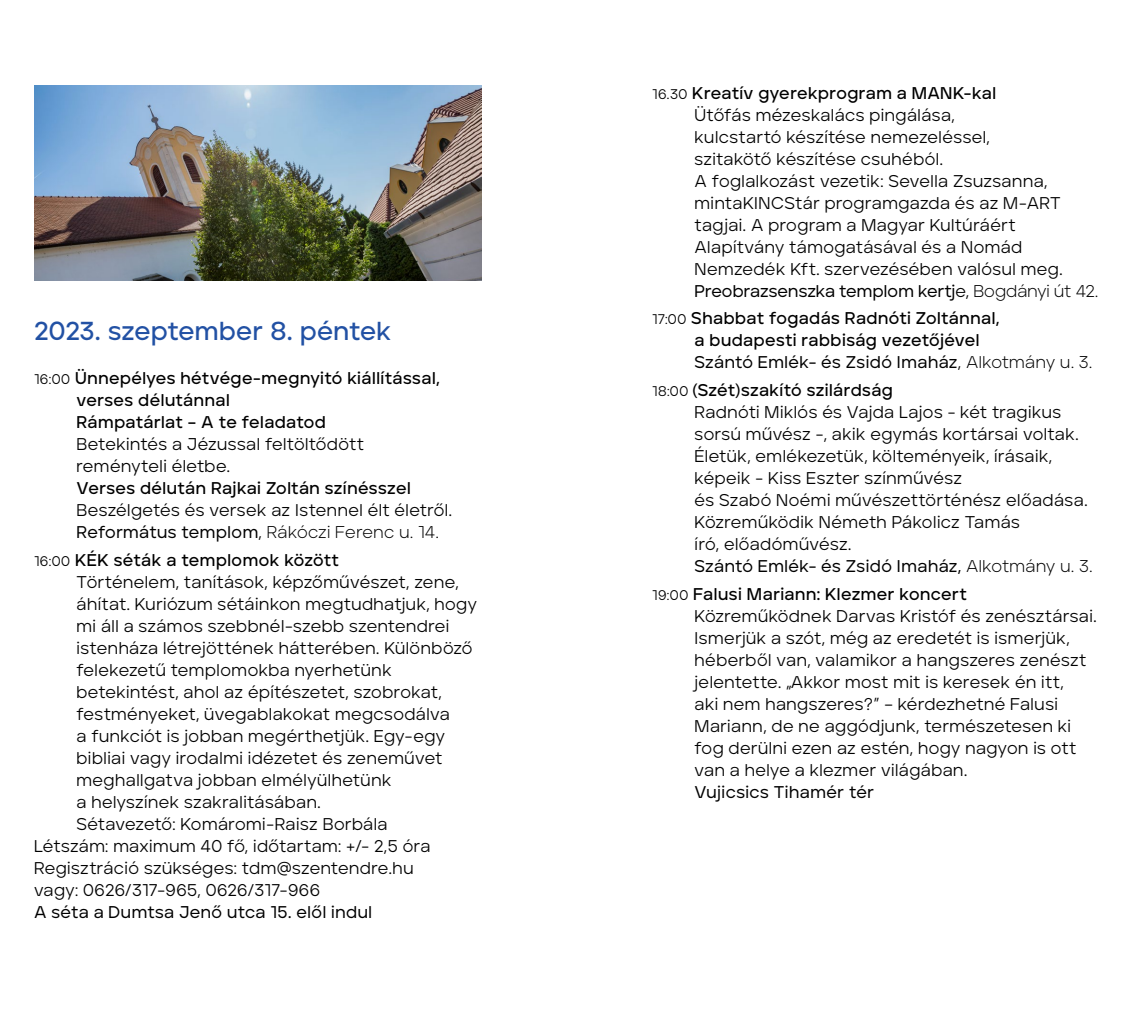
<style>
.page{position:relative;width:1134px;height:1021px;background:#fff}
.page>*{position:absolute;margin:0;border:0;box-sizing:border-box;transform-origin:0 0}
.t1{font:600 26px "Aventa";letter-spacing:.005em;color:#2251a4}
.t2{font:17px/22px "Aventa";letter-spacing:.025em;color:#000}
.t3{font:600 17px/22px "Aventa";letter-spacing:.025em;color:#000}
.t4{font:500 17px "Aventa";letter-spacing:.03em;color:#000}
.s1{font-weight:400;font-size:14px}
.s2{font-weight:500}
.s3{font-weight:300}
.s4{font-size:14px}
.s5{font-weight:600}
.s6{font-weight:400}
</style>
<div class="page">
<img style="left:34px;top:85px;width:448px;height:195px">
<h1 class="t1" style="left:34px;top:315px;width:359px">2023. szeptember 8. péntek</h1>
<p class="t3" style="left:77px;top:367px;width:365px;text-indent:-43px"><span class="s1">16:00</span> Ünnepélyes hétvége-megnyitó kiállítással, verses délutánnal<br>Rámpatárlat – A te feladatod</p>
<p class="t2" style="left:77px;top:433px;width:289px">Betekintés a Jézussal feltöltődött reményteli életbe.</p>
<p class="t3" style="left:77px;top:477px;width:336px">Verses délután Rajkai Zoltán színésszel</p>
<p class="t2" style="left:77px;top:499px;width:377px">Beszélgetés és versek az Istennel élt életről.<br><span class="s2">Református templom</span>, <span class="s3">Rákóczi Ferenc u. 14.</span></p>
<p class="t3" style="left:34px;top:548px;width:306px"><span class="s1">16:00</span> KÉK séták a templomok között</p>
<p class="t2" style="left:77px;top:570px;width:384px">Történelem, tanítások, képzőművészet, zene,</p>
<p class="t2" style="left:77px;top:592px;width:402px">áhítat. Kuriózum sétáinkon megtudhatjuk, hogy</p>
<p class="t2" style="left:77px;top:614px;width:374px">mi áll a számos szebbnél-szebb szentendrei</p>
<p class="t2" style="left:77px;top:636px;width:398px">istenháza létrejöttének hátterében. Különböző</p>
<p class="t2" style="left:77px;top:658px;width:317px">felekezetű templomokba nyerhetünk</p>
<p class="t2" style="left:77px;top:680px;width:367px">betekintést, ahol az építészetet, szobrokat,</p>
<p class="t2" style="left:77px;top:702px;width:375px">festményeket, üvegablakokat megcsodálva</p>
<p class="t2" style="left:77px;top:724px;width:370px">a funkciót is jobban megérthetjük. Egy-egy</p>
<p class="t2" style="left:77px;top:746px;width:367px">bibliai vagy irodalmi idézetet és zeneművet</p>
<p class="t2" style="left:77px;top:768px;width:316px">meghallgatva jobban elmélyülhetünk</p>
<p class="t2" style="left:77px;top:790px;width:246px">a helyszínek szakralitásában.</p>
<p class="t2" style="left:77px;top:812px;width:312px">Sétavezető: Komáromi-Raisz Borbála</p>
<p class="t2" style="left:34px;top:834px;width:398px">Létszám: maximum 40 fő, időtartam: +/- 2,5 óra</p>
<p class="t2" style="left:34px;top:856px;width:381px">Regisztráció szükséges: tdm@szentendre.hu</p>
<p class="t2" style="left:34px;top:878px;width:287px">vagy: 0626/317-965, 0626/317-966</p>
<p class="t4" style="left:34px;top:901px;width:339px">A séta a Dumtsa Jenő utca 15. elől indul</p>
<p class="t2" style="left:694px;top:81px;width:405px;text-indent:-43px"><span class="s4">16.30</span> <span class="s5">Kreatív gyerekprogram a MANK-kal<br></span>Ütőfás mézeskalács pingálása,<br>kulcstartó készítése nemezeléssel,<br>szitakötő készítése csuhéból.<br>A foglalkozást vezetik: Sevella Zsuzsanna, mintaKINCStár programgazda és az M-ART tagjai. A program a Magyar Kultúráért Alapítvány támogatásával és a Nomád Nemzedék Kft. szervezésében valósul meg.<br><span class="s2">Preobrazsenszka templom kertj</span>e, <span class="s3">Bogdányi út 42.</span></p>
<p class="t3" style="left:694px;top:307px;width:399px;text-indent:-43px"><span class="s1">17:00</span> Shabbat fogadás Radnóti Zoltánnal,<br>a budapesti rabbiság vezetőjével<br><span class="s2">Szántó Emlék- és Zsidó Imaház</span><span class="s6">,</span> <span class="s3">Alkotmány u. 3.</span></p>
<p class="t2" style="left:694px;top:379px;width:399px;text-indent:-43px"><span class="s4">18:00</span> <span class="s5">(Szét)szakító szilárdság<br></span>Radnóti Miklós és Vajda Lajos - két tragikus sorsú művész -, akik egymás kortársai voltak.<br>Életük, emlékezetük, költeményeik, írásaik, képeik - Kiss Eszter színművész<br>és Szabó Noémi művészettörténész előadása.<br>Közreműködik Németh Pákolicz Tamás<br>író, előadóművész.<br><span class="s2">Szántó Emlék- és Zsidó Imaház,</span> <span class="s3">Alkotmány u. 3.</span></p>
<p class="t2" style="left:694px;top:582px;width:404px;text-indent:-43px"><span class="s4">19:00</span> <span class="s5">Falusi Mariann: Klezmer koncert </span>Közreműködnek Darvas Kristóf és zenésztársai.<br>Ismerjük a szót, még az eredetét is ismerjük, héberből van, valamikor a hangszeres zenészt jelentette.</p>
<p class="t2" style="left:694px;top:670px;width:383px;text-indent:96px">Akkor most mit is keresek én itt, aki nem hangszeres?” – kérdezhetné Falusi Mariann, de ne aggódjunk, természetesen ki fog derülni ezen az estén, hogy nagyon is ott van a helye a klezmer világában.</p>
<p class="t4" style="left:694px;top:781px;width:181px">Vujicsics Tihamér tér</p>
<p class="t2" style="left:786px;top:680px;width:7px">”</p>
</div>
